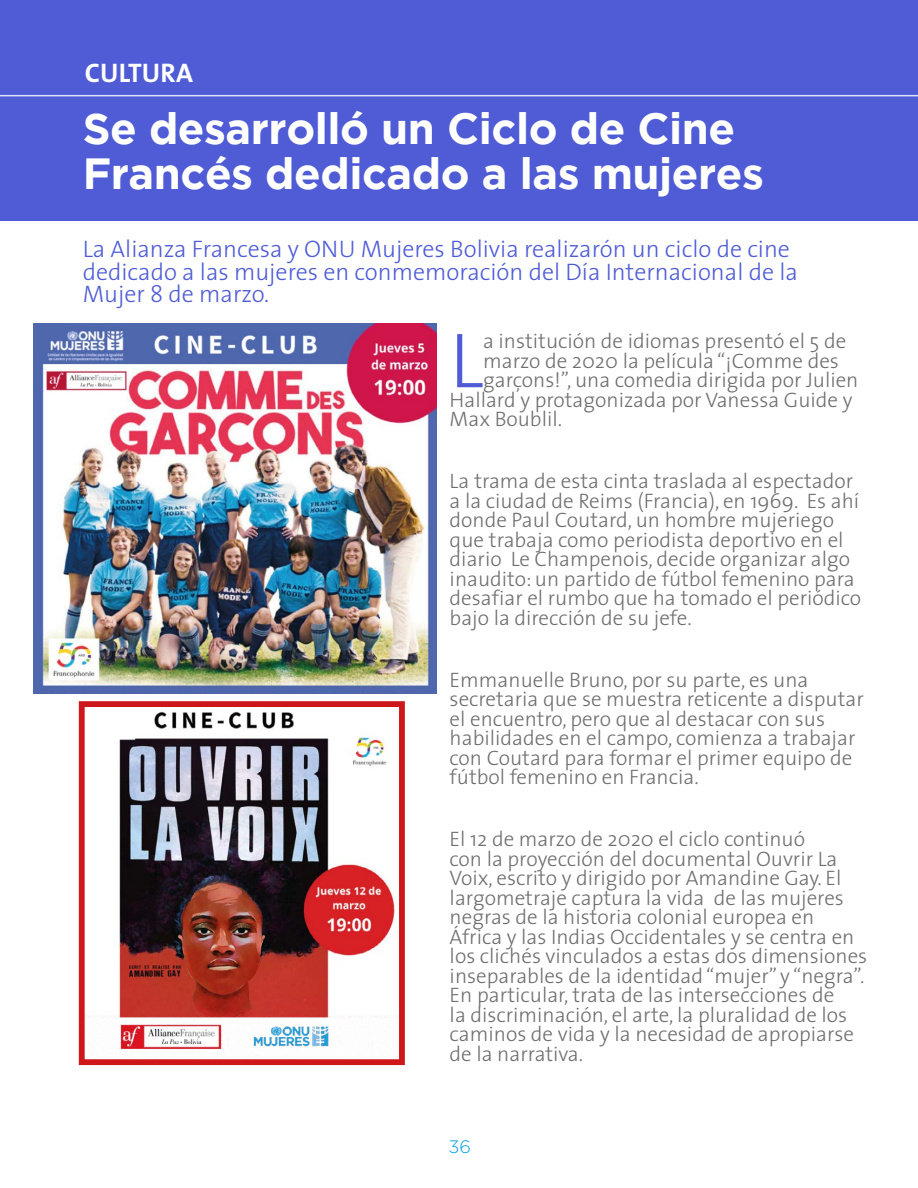
<style>
.page{position:relative;width:918px;height:1188px;background:#fff}
.page>*{position:absolute;margin:0;border:0;box-sizing:border-box;transform-origin:0 0}
.BODY_TEXT__ITALIC_OR{font:300 78.75px "The Sans";color:#4f5cd6}
.BODY_TEXT__ITALIC_OR-2{font:700 43.5px/45px "Gotham";letter-spacing:-.01em;color:#fff}
._02_Title__Large{font:700 27px "The Sans";color:#fff}
.BODY_TEXT__ITALIC_OR-3{font:300 24px/22.5px "The Sans";color:#4f5cd6}
.BODY_TEXT__ITALIC_OR-4{font:300 21px/19.5px "The Sans";color:#706f6f}
.t1{font:300 18px "Gotham";color:#009fe3}
</style>
<div class="page">
<div style="left:0;top:0;width:918px;height:221px;background:#4f5cd6"></div>
<hr style="left:0;top:95px;width:918px;height:1px;background:#fff">
<img style="left:33px;top:323px;width:403px;height:370px">
<img style="left:86px;top:711px;width:309px;height:339px">
<div style="left:79px;top:701px;width:326px;height:364px;border:6px solid #cd171a"></div>
<p class="_02_Title__Large" style="left:85px;top:51px;width:110px">CULTURA</p>
<p class="BODY_TEXT__ITALIC_OR-2" style="left:83px;top:105px;width:683px">Se desarrolló un Ciclo de Cine<br>Francés dedicado a las mujeres</p>
<p class="BODY_TEXT__ITALIC_OR-3" style="left:83px;top:237px;width:717px">La Alianza Francesa y ONU Mujeres Bolivia realizarón un ciclo de cine dedicado a las mujeres en conmemoración del Día Internacional de la<br>Mujer 8 de marzo.</p>
<p class="BODY_TEXT__ITALIC_OR" style="left:450px;top:296px;width:35px">L</p>
<p class="BODY_TEXT__ITALIC_OR-4" style="left:483px;top:331px;width:365px">a institución de idiomas presentó el 5 de</p>
<p class="BODY_TEXT__ITALIC_OR-4" style="left:483px;top:350px;width:357px">marzo de 2020 la película “¡Comme des</p>
<p class="BODY_TEXT__ITALIC_OR-4" style="left:483px;top:370px;width:377px">garçons!”, una comedia dirigida por Julien</p>
<p class="BODY_TEXT__ITALIC_OR-4" style="left:450px;top:389px;width:404px">Hallard y protagonizada por Vanessa Guide y</p>
<p class="BODY_TEXT__ITALIC_OR-4" style="left:450px;top:409px;width:114px">Max Boublil.</p>
<p class="BODY_TEXT__ITALIC_OR-4" style="left:450px;top:471px;width:413px">La trama de esta cinta traslada al espectador a la ciudad de Reims (Francia), en 1969. Es ahí donde Paul Coutard, un hombre mujeriego que trabaja como periodista deportivo en el diario Le Champenois, decide organizar algo inaudito: un partido de fútbol femenino para desafiar el rumbo que ha tomado el periódico bajo la dirección de su jefe.</p>
<p class="BODY_TEXT__ITALIC_OR-4" style="left:450px;top:669px;width:416px">Emmanuelle Bruno, por su parte, es una secretaria que se muestra reticente a disputar el encuentro, pero que al destacar con sus habilidades en el campo, comienza a trabajar con Coutard para formar el primer equipo de fútbol femenino en Francia.</p>
<p class="BODY_TEXT__ITALIC_OR-4" style="left:450px;top:829px;width:419px">El 12 de marzo de 2020 el ciclo continuó<br>con la proyección del documental Ouvrir La Voix, escrito y dirigido por Amandine Gay. El largometraje captura la vida de las mujeres negras de la historia colonial europea en África y las Indias Occidentales y se centra en los clichés vinculados a estas dos dimensiones inseparables de la identidad “mujer” y “negra”.<br>En particular, trata de las intersecciones de<br>la discriminación, el arte, la pluralidad de los caminos de vida y la necesidad de apropiarse de la narrativa.</p>
<p class="t1" style="left:448px;top:1137px;width:24px">36</p>
</div>
